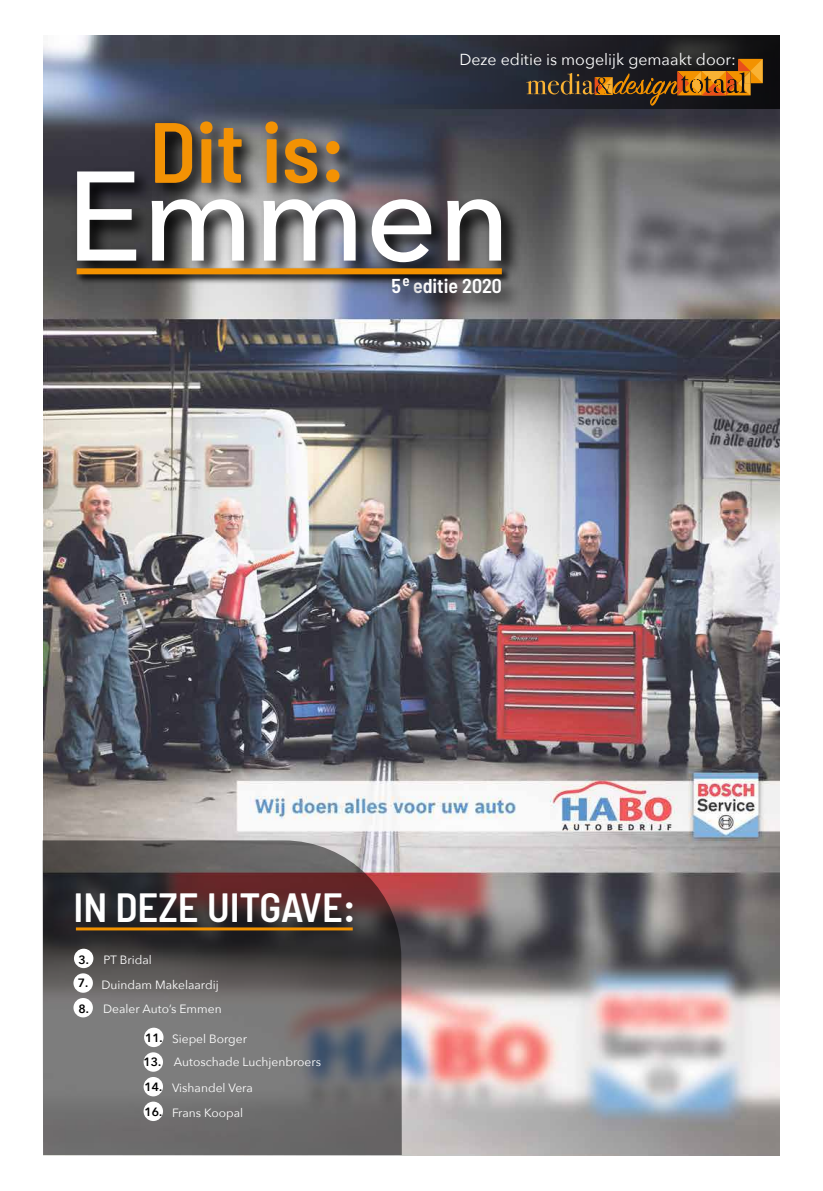
<style>
.page{position:relative;width:823px;height:1191px;background:#fff}
.page>*{position:absolute;margin:0;border:0;box-sizing:border-box;transform-origin:0 0}
.t1{font:500 125.8px "Avenir Next";color:#fff}
.t2{font:600 semi-condensed 85.4px "Barlow";color:#f39204}
.t3{font:600 semi-condensed 40.7px "Barlow";color:#fff}
.t4{font:600 semi-condensed 20px "Barlow";color:#fff}
.t5{font:15.9px "Avenir Next";color:#fff}
.t6{font:600 semi-condensed 15px "Barlow";color:#fff}
.t7{font:12px/22.8px "Avenir Next";color:#fff}
.t8{font:600 12px/23.9px "Avenir Next";color:#000}
.s1{font-weight:600;color:#000}
</style>
<div class="page">
<img style="left:43px;top:36px;width:736px;height:1119px">
<svg style="left:43px;top:840px;width:358px;height:315px;background:#615b5c"></svg>
<svg style="left:150px;top:117px;width:210px;height:50px;background:#52555b"></svg>
<div style="left:74px;top:948px;width:19px;height:20px;background:#fff;border-radius:50%"></div>
<div style="left:144px;top:1027px;width:19px;height:20px;background:#fff;border-radius:50%"></div>
<div style="left:73px;top:973px;width:20px;height:19px;background:#fff;border-radius:50%"></div>
<div style="left:143px;top:1052px;width:20px;height:19px;background:#fff;border-radius:50%"></div>
<div style="left:73px;top:998px;width:20px;height:19px;background:#fff;border-radius:50%"></div>
<div style="left:143px;top:1077px;width:20px;height:19px;background:#fff;border-radius:50%"></div>
<div style="left:143px;top:1101px;width:20px;height:20px;background:#fff;border-radius:50%"></div>
<svg style="left:72px;top:167px;width:450px;height:117px;background:#57565a"></svg>
<hr style="left:76px;top:927px;width:276px;height:3px;background:#f39200">
<svg style="left:75px;top:266px;width:436px;height:18px;background:#5e5b59"></svg>
<div style="left:77px;top:268px;width:424px;height:6px;background:#f39200"></div>
<svg style="left:380px;top:35px;width:399px;height:74px;background:#252832"></svg>
<svg style="left:526px;top:59px;width:236px;height:47px;background:#543a1e"></svg>
<svg style="left:388px;top:275px;width:134px;height:40px;background:#5e5e66"></svg>
<svg style="left:398px;top:274px;width:31px;height:32px"></svg>
<h3 class="t5" style="left:459px;top:46px;width:278px">Deze editie is mogelijk gemaakt door:</h3>
<h2 class="t2" style="left:149px;top:99px;width:197px">Dit is:</h2>
<h1 class="t1" style="left:66px;top:110px;width:446px">Emmen</h1>
<p class="t6" style="left:402px;top:271px;width:9px">e</p>
<h3 class="t4" style="left:391px;top:274px;width:112px">5 editie 2020</h3>
<h3 class="t3" style="left:73px;top:881px;width:283px">IN DEZE UITGAVE:</h3>
<p class="t8" style="left:78px;top:947px;width:12px">3.</p>
<p class="t8" style="left:78px;top:970px;width:12px">7.</p>
<p class="t7" style="left:103px;top:947px;width:50px">PT Bridal</p>
<p class="t7" style="left:101px;top:972px;width:119px">Duindam Makelaardij</p>
<p class="t7" style="left:78px;top:996px;width:145px"><span class="s1">8.</span> Dealer Auto’s Emmen</p>
<p class="t8" style="left:143px;top:1025px;width:21px">11.<br>13.</p>
<p class="t8" style="left:144px;top:1074px;width:19px;line-height:24.6px">14.<br>16.</p>
<p class="t7" style="left:172px;top:1027px;width:150px">Siepel Borger<br>Autoschade Luchjenbroers</p>
<p class="t7" style="left:172px;top:1075px;width:82px;line-height:24.6px">Vishandel Vera<br>Frans Koopal</p>
</div>
